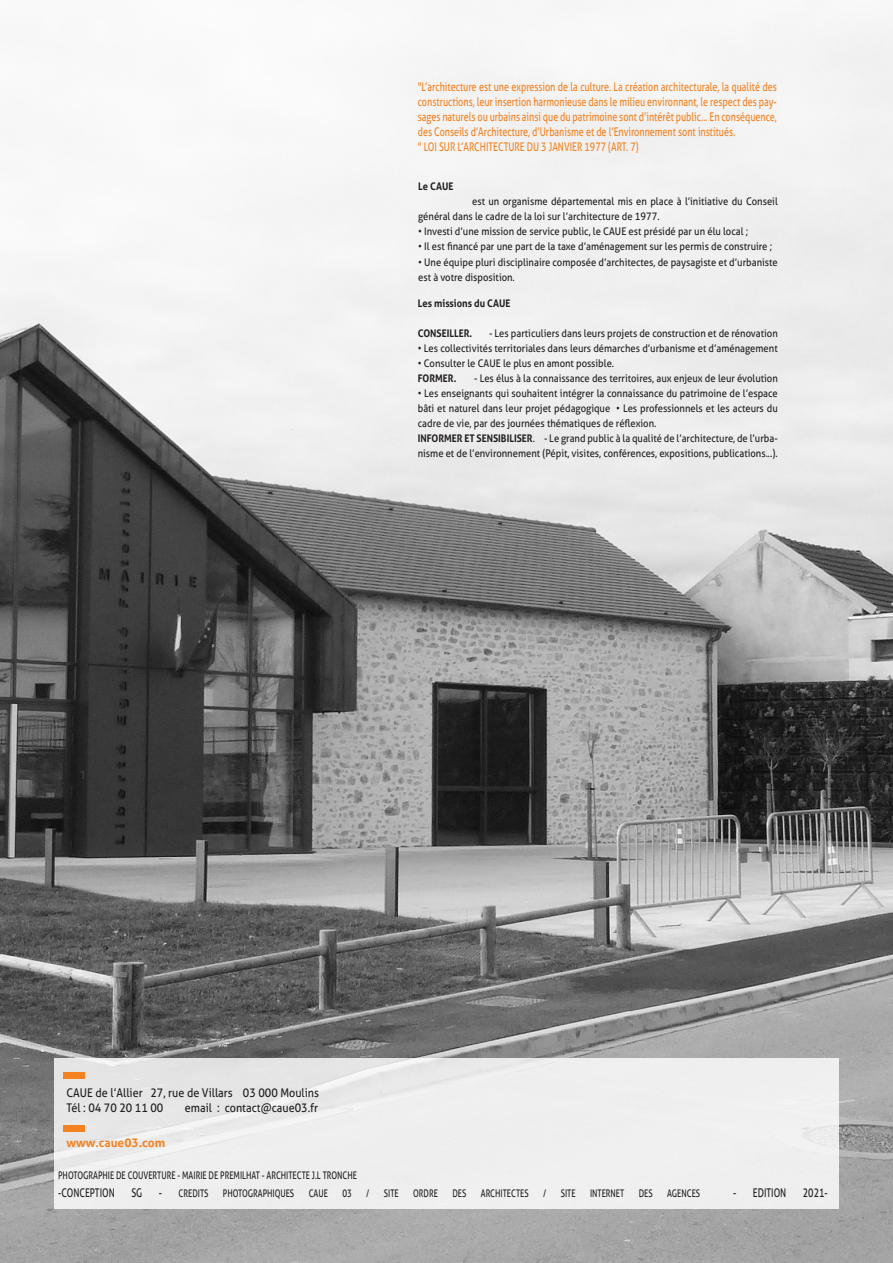
<style>
.page{position:relative;width:893px;height:1263px;background:#fff}
.page>*{position:absolute;margin:0;border:0;box-sizing:border-box;transform-origin:0 0}
.t1{font:12px/15px "Aller";color:#f58220;scale:.75 1}
.t2{font:12px "Aller";color:#231f20;scale:.9 1}
.t3{font:12px "Aller";color:#231f20;scale:.75 1}
.t4{font:700 12px "Aller";color:#f58220}
.t5{font:10.5px/15px "Aller";color:#231f20;scale:.9 1}
.t6{font:10.5px "Aller";color:#231f20;scale:.75 1}
.t7{font:700 10.5px "Aller";color:#231f20;scale:.9 1}
.s1{font-weight:700}
.s2{font-size:12px}
</style>
<div class="page">
<img style="left:0;top:0;width:893px;height:1263px">
<div style="left:54px;top:1058px;width:785px;height:151px;background:#efefef"></div>
<div style="left:63px;top:1125px;width:21px;height:6px;background:#f58220"></div>
<div style="left:63px;top:1072px;width:21px;height:6px;background:#f58220"></div>
<p class="t1" style="left:418px;top:79px;width:480px">"L’architecture est une expression de la culture. La création architecturale, la qualité des constructions, leur insertion harmonieuse dans le milieu environnant, le respect des pay&shy;sages naturels ou urbains ainsi que du patrimoine sont d’intérêt public... En conséquence, des Conseils d’Architecture, d’Urbanisme et de l’Environnement sont institués.<br>" LOI SUR L’ARCHITECTURE DU 3 JANVIER 1977 (ART. 7)</p>
<p class="t7" style="left:418px;top:180px;width:41px">Le CAUE</p>
<p class="t5" style="left:418px;top:194px;width:401px;text-indent:54px">est un organisme départemental mis en place à l’initiative du Conseil général dans le cadre de la loi sur l’architecture de 1977.</p>
<p class="t5" style="left:418px;top:224px;width:368px">• Investi d’une mission de service public, le CAUE est présidé par un élu local ;</p>
<p class="t5" style="left:418px;top:239px;width:395px">• Il est financé par une part de la taxe d’aménagement sur les permis de construire ;</p>
<p class="t5" style="left:418px;top:254px;width:401px">• Une équipe pluri disciplinaire composée d’architectes, de paysagiste et d’urbaniste est à votre disposition.</p>
<p class="t7" style="left:418px;top:296px;width:104px">Les missions du CAUE</p>
<p class="t7" style="left:418px;top:326px;width:62px">CONSEILLER.</p>
<p class="t5" style="left:489px;top:325px;width:322px">- Les particuliers dans leurs projets de construction et de rénovation</p>
<p class="t5" style="left:418px;top:340px;width:401px">• Les collectivités territoriales dans leurs démarches d’urbanisme et d’aménagement</p>
<p class="t5" style="left:418px;top:355px;width:220px">• Consulter le CAUE le plus en amont possible.</p>
<p class="t7" style="left:418px;top:371px;width:44px">FORMER.</p>
<p class="t5" style="left:474px;top:370px;width:339px">- Les élus à la connaissance des territoires, aux enjeux de leur évolution</p>
<p class="t5" style="left:418px;top:385px;width:402px;text-align:justify">• Les enseignants qui souhaitent intégrer la connaissance du patrimoine de l’espace bâti et naturel dans leur projet pédagogique • Les professionnels et les acteurs du cadre de vie, par des journées thématiques de réflexion.</p>
<p class="t5" style="left:418px;top:430px;width:402px"><span class="s1">INFORMER ET SENSIBILISER</span>. - Le grand public à la qualité de l’architecture, de l’urba&shy;nisme et de l’environnement (Pépit, visites, conférences, expositions, publications...).</p>
<p class="t2" style="left:67px;top:1085px;width:282px">CAUE de l’Allier 27, rue de Villars 03 000 Moulins</p>
<p class="t2" style="left:67px;top:1100px;width:109px">Tél : 04 70 20 11 00</p>
<p class="t2" style="left:185px;top:1100px;width:150px">email : contact@caue03.fr</p>
<p class="t4" style="left:66px;top:1135px;width:100px">www.caue03.com</p>
<p class="t6" style="left:58px;top:1169px;width:400px">PHOTOGRAPHIE DE COUVERTURE - MAIRIE DE PREMILHAT - ARCHITECTE J.L TRONCHE</p>
<p class="t3" style="left:58px;top:1186px;width:77px">-CONCEPTION</p>
<p class="t3" style="left:131px;top:1186px;width:16px">SG</p>
<p class="t6" style="left:159px;top:1187px;width:68px"><span class="s2">-</span> CREDITS</p>
<p class="t6" style="left:223px;top:1187px;width:97px">PHOTOGRAPHIQUES</p>
<p class="t6" style="left:309px;top:1187px;width:27px">CAUE</p>
<p class="t6" style="left:342px;top:1187px;width:14px">03</p>
<p class="t6" style="left:366px;top:1187px;width:6px">/</p>
<p class="t6" style="left:384px;top:1187px;width:21px">SITE</p>
<p class="t6" style="left:413px;top:1187px;width:35px">ORDRE</p>
<p class="t6" style="left:452px;top:1187px;width:20px">DES</p>
<p class="t6" style="left:481px;top:1187px;width:65px">ARCHITECTES</p>
<p class="t6" style="left:543px;top:1187px;width:6px">/</p>
<p class="t6" style="left:561px;top:1187px;width:21px">SITE</p>
<p class="t6" style="left:590px;top:1187px;width:47px">INTERNET</p>
<p class="t6" style="left:639px;top:1187px;width:20px">DES</p>
<p class="t6" style="left:667px;top:1187px;width:45px">AGENCES</p>
<p class="t3" style="left:733px;top:1186px;width:73px">- EDITION</p>
<p class="t3" style="left:803px;top:1186px;width:35px">2021-</p>
</div>
